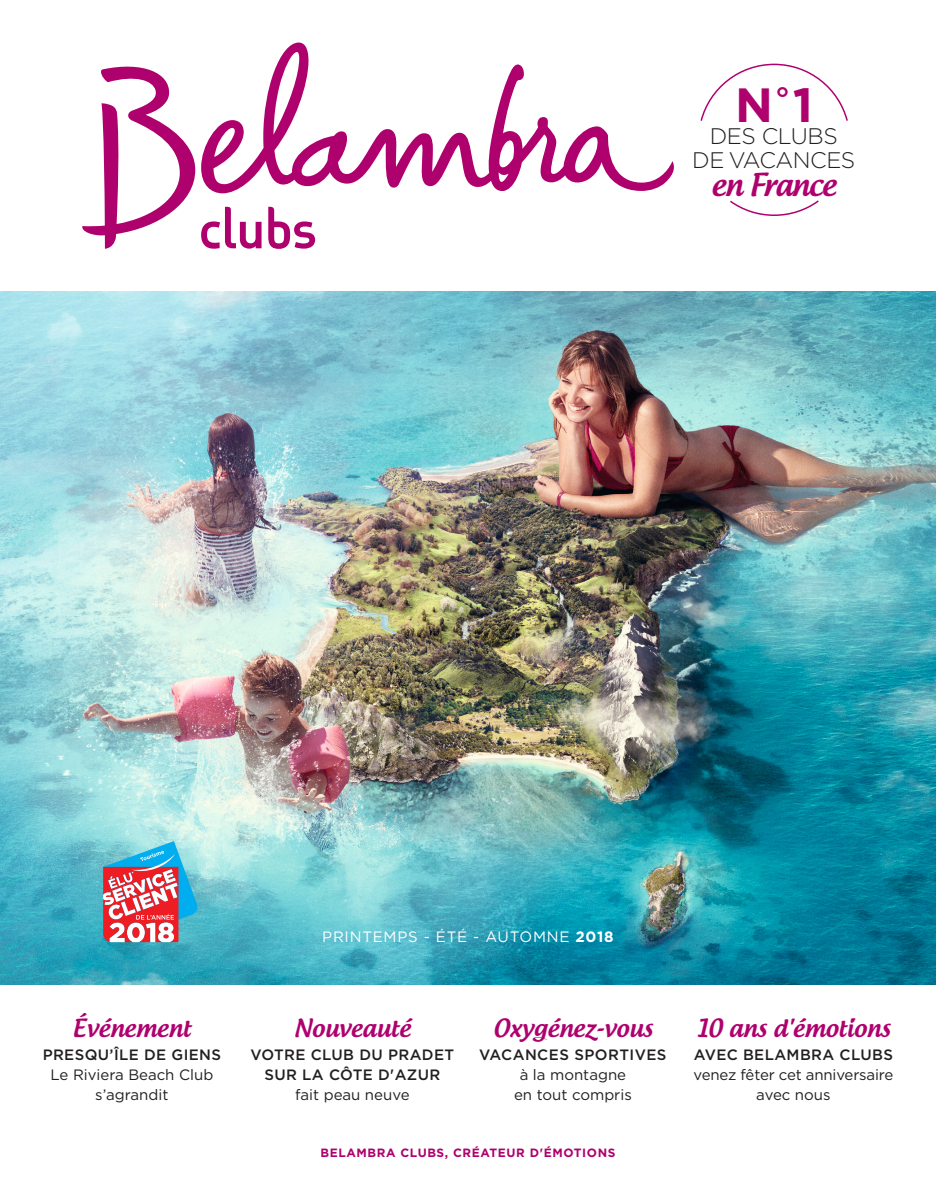
<style>
.page{position:relative;width:936px;height:1191px;background:#fff}
.page>*{position:absolute;margin:0;border:0;box-sizing:border-box;transform-origin:0 0}
.t1{font:700 48px "Gotham";color:#af016e}
.t2{font:700 43.05px "Gotham";color:#af016e}
.t3{font:30px "Androgyne";letter-spacing:-.025em;color:#af016e}
.t4{font:700 29.7px "Gotham";color:#af016e}
.t5{font:24px "Androgyne";color:#af016e}
.t6{font:300 22.5px/24px "Gotham";letter-spacing:-.02em;color:#231f20;text-align:center}
.t7{font:15px/19.5px "Gotham";color:#231f20;text-align:center}
.t8{font:500 15px/19.5px "Gotham";letter-spacing:.025em;color:#231f20;text-align:center}
.t9{font:15px "Gotham";letter-spacing:.05em;color:#fff}
.t10{font:700 12px "Gotham";letter-spacing:.05em;color:#af016e}
.s1{font-size:48px}
.s2{font-weight:500}
.s3{font-weight:700}
.s4{font-weight:400}
</style>
<div class="page">
<img style="left:0;top:291px;width:935px;height:693px">
<svg style="left:103px;top:841px;width:94px;height:101px"></svg>
<svg style="left:82px;top:43px;width:592px;height:206px"></svg>
<svg style="left:700px;top:63px;width:148px;height:58px"></svg>
<svg style="left:730px;top:200px;width:89px;height:16px"></svg>
<p class="t2" style="left:739px;top:74px;width:70px">N<sup>°</sup>1</p>
<p class="t1" style="left:735px;top:73px;width:39px">N</p>
<p class="t4" style="left:775px;top:77px;width:39px">°<span class="s1">1</span></p>
<p class="t6" style="left:692px;top:123px;width:165px">DES CLUBS<br>DE VACANCES</p>
<p class="t3" style="left:711px;top:165px;width:126px">en F√ance</p>
<p class="t5" style="left:73px;top:1012px;width:120px">Événement</p>
<p class="t7" style="left:43px;top:1045px;width:180px"><span class="s2">PRESQU’ÎLE DE GIENS<br></span>Le Riviera Beach Club s’agrandit</p>
<p class="t9" style="left:322px;top:927px;width:293px">PRINTEMPS - ÉTÉ - AUTOMNE <span class="s3">2018</span></p>
<p class="t5" style="left:294px;top:1012px;width:118px">Nouveauté</p>
<p class="t8" style="left:250px;top:1045px;width:205px">VOTRE CLUB DU PRADET<br>SUR LA CÔTE D'AZUR <span class="s4">fait peau neuve</span></p>
<p class="t5" style="left:493px;top:1012px;width:161px">Oxygénez-vous</p>
<p class="t7" style="left:479px;top:1045px;width:189px"><span class="s2">VACANCES SPORTIVES </span>à la montagne<br>en tout compris</p>
<p class="t10" style="left:320px;top:1144px;width:296px">BELAMBRA CLUBS, CRÉATEUR D'ÉMOTIONS</p>
<p class="t5" style="left:696px;top:1012px;width:196px">10 ans d'émotions</p>
<p class="t7" style="left:693px;top:1045px;width:201px"><span class="s2">AVEC BELAMBRA CLUBS </span>venez fêter cet anniversaire avec nous</p>
</div>
